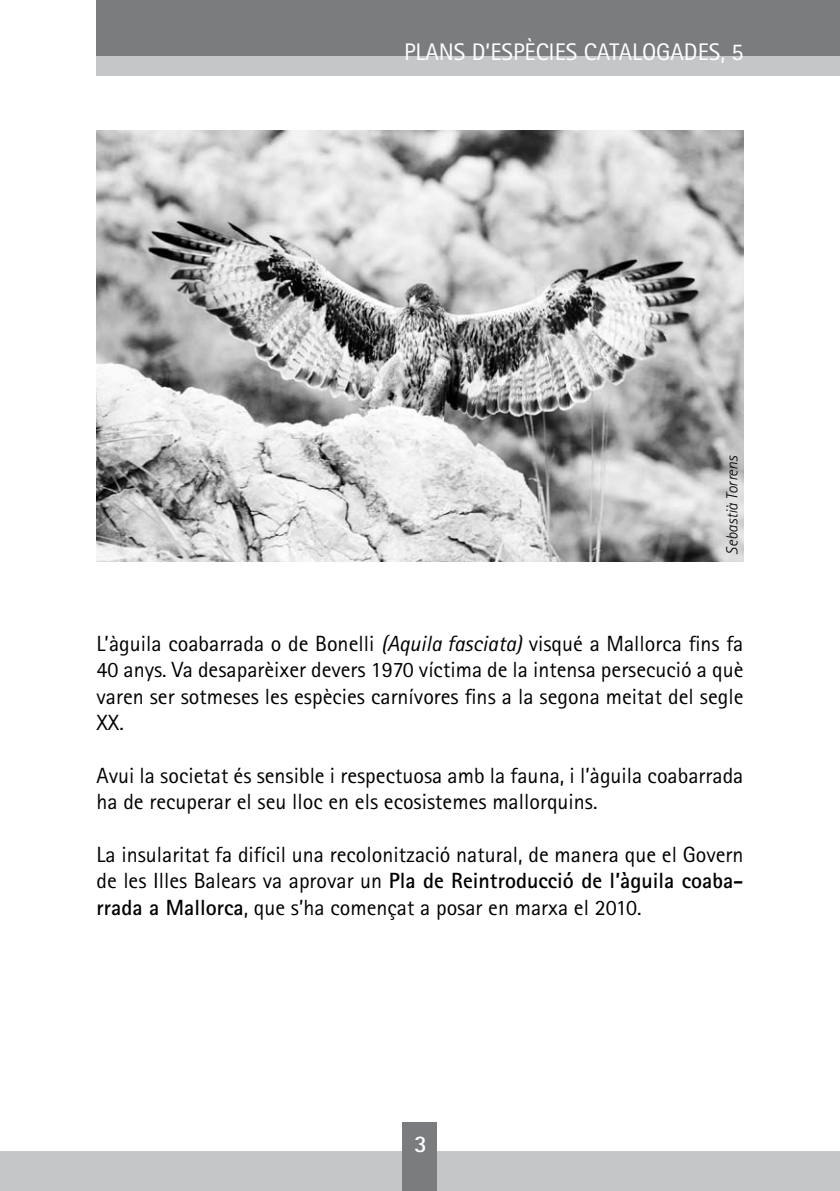
<style>
.page{position:relative;width:840px;height:1191px;background:#fff}
.page>*{position:absolute;margin:0;border:0;box-sizing:border-box;transform-origin:0 0}
.t1{font:24px "Rotis Sans Serif";color:#fff}
.t2{font:700 24px "Rotis Sans Serif";color:#fff}
.t3{font:22px/26.4px "Rotis Sans Serif";color:#000;text-align:justify}
.t4{font:italic 300 16px "Rotis Sans Serif";color:#000}
.s1{font-style:italic}
.s2{font-weight:700}
</style>
<div class="page">
<div style="left:96px;top:0;width:743px;height:56px;background:#7b7c7e"></div>
<div style="left:96px;top:56px;width:743px;height:20px;background:#c5c6c8"></div>
<div style="left:0;top:1151px;width:839px;height:40px;background:#c5c6c8"></div>
<div style="left:403px;top:1123px;width:34px;height:68px;background:#7b7c7e"></div>
<img style="left:96px;top:130px;width:647px;height:431px">
<p class="t1" style="left:404px;top:37px;width:341px">PLANS D’ESPÈCIES CATALOGADES, 5</p>
<p class="t4" style="left:722px;top:554px;width:101px;rotate:-90deg">Sebastià Torrens</p>
<p class="t3" style="left:96px;top:630px;width:648px">L’àguila coabarrada o de Bonelli <span class="s1">(Aquila fasciata)</span> visqué a Mallorca fins fa 40 anys. Va desaparèixer devers 1970 víctima de la intensa persecució a què varen ser sotmeses les espècies carnívores fins a la segona meitat del segle XX.</p>
<p class="t3" style="left:96px;top:762px;width:648px">Avui la societat és sensible i respectuosa amb la fauna, i l’àguila coabarrada ha de recuperar el seu lloc en els ecosistemes mallorquins.</p>
<p class="t3" style="left:96px;top:841px;width:648px">La insularitat fa difícil una recolonització natural, de manera que el Govern de les Illes Balears va aprovar un <span class="s2">Pla de Reintroducció de l’àguila coaba&shy;rrada a Mallorca</span>, que s’ha començat a posar en marxa el 2010.</p>
<p class="t2" style="left:414px;top:1129px;width:14px">3</p>
</div>
